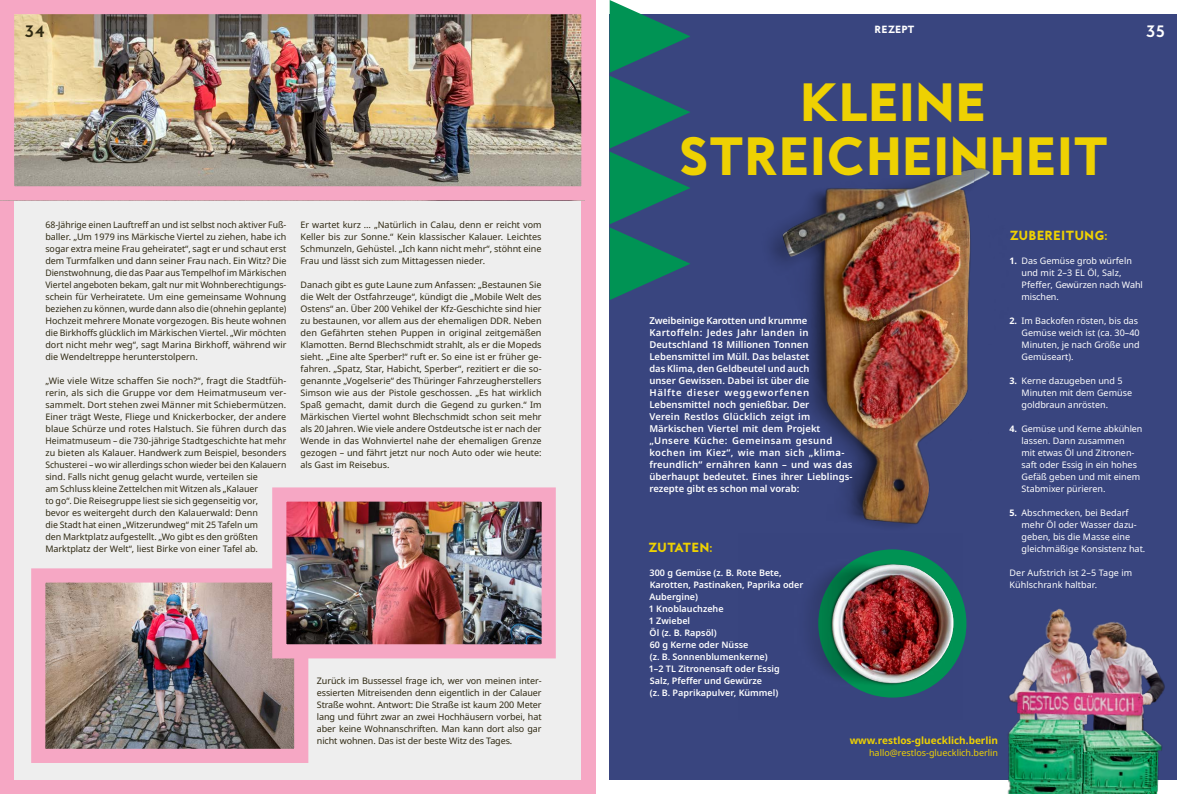
<style>
.page{position:relative;width:1191px;height:794px;background:#fff}
.page>*{position:absolute;margin:0;border:0;box-sizing:border-box;transform-origin:0 0}
.h1_Rezept{font:800 48.9px/54.6px "MB Empire";letter-spacing:-.02em;color:#eed102;text-align:center}
.t1{font:700 15px "MB Empire";color:#fff}
.t2{font:700 15px "MB Empire";color:#2f2912}
.h2_Rezept{font:800 12px "MB Empire";color:#eed102}
.h2_Rezept-2{font:800 12px "MB Empire";letter-spacing:-.025em;color:#eed102}
.t3{font:700 10px "Noto Sans";color:#eed102}
.t4{font:600 9.5px/12px "Noto Sans";letter-spacing:.005em;color:#fff}
.t5{font:800 9.5px "MB Empire";color:#fff}
.t6{font:9px/12px "Noto Sans";color:#2f2912;text-align:justify}
.t7{font:9px/12px "Noto Sans";color:#fff}
.t8{font:600 9px/12px "Noto Sans";color:#fff}
.t9{font:9px "Noto Sans";color:#eed102}
.s1{font-weight:700}
</style>
<div class="page">
<div style="left:0;top:0;width:595px;height:794px;background:#f6a7c4"></div>
<div style="left:14px;top:14px;width:566px;height:766px;background:#eee"></div>
<img style="left:31px;top:568px;width:284px;height:195px">
<img style="left:15px;top:15px;width:565px;height:170px">
<div style="left:0;top:0;width:595px;height:200px;border:14px solid #f6a7c4"></div>
<img style="left:287px;top:502px;width:254px;height:141px">
<div style="left:272px;top:487px;width:284px;height:171px;border:14px solid #f6a7c4"></div>
<div style="left:609px;top:14px;width:567px;height:766px;background:#39457f"></div>
<img style="left:771px;top:168px;width:202px;height:358px">
<img style="left:810px;top:549px;width:153px;height:149px">
<img style="left:966px;top:578px;width:211px;height:216px">
<svg style="left:609px;top:0;width:81px;height:300px"></svg>
<img style="left:973px;top:168px;width:17px;height:15px">
<h2 class="t2" style="left:24px;top:22px;width:22px">34</h2>
<p class="t5" style="left:874px;top:23px;width:42px">REZEPT</p>
<p class="h1_Rezept" style="left:677px;top:74px;width:433px">KLEINE<br>STREICHEINHEIT</p>
<h2 class="t1" style="left:1145px;top:22px;width:21px">35</h2>
<p class="t6" style="left:45px;top:219px;width:242px">68-Jährige einen Lauftreff an und ist selbst noch aktiver Fuß&shy;baller. „Um 1979 ins Märkische Viertel zu ziehen, habe ich sogar extra meine Frau geheiratet“, sagt er und schaut erst dem Turmfalken und dann seiner Frau nach. Ein Witz? Die Dienstwohnung, die das Paar aus Tempelhof im Märkischen Viertel angeboten bekam, galt nur mit Wohnberechtigungs&shy;schein für Verheiratete. Um eine gemeinsame Wohnung beziehen zu können, wurde dann also die (ohnehin geplante)<br>Hochzeit mehrere Monate vorgezogen. Bis heute wohnen die Birkhoffs glücklich im Märkischen Viertel. „Wir möchten dort nicht mehr weg“, sagt Marina Birkhoff, während wir die Wendeltreppe herunterstolpern.</p>
<p class="t6" style="left:45px;top:375px;width:242px;text-align:left">„Wie viele Witze schaffen Sie noch?“, fragt die Stadtfüh&shy;rerin, als sich die Gruppe vor dem Heimatmuseum ver&shy;sammelt. Dort stehen zwei Männer mit Schiebermützen.<br>Einer trägt Weste, Fliege und Knickerbocker, der andere blaue Schürze und rotes Halstuch. Sie führen durch das Heimatmuseum – die 730-jährige Stadtgeschichte hat mehr zu bieten als Kalauer. Handwerk zum Beispiel, besonders Schusterei – wo wir allerdings schon wieder bei den Kalauern sind. Falls nicht genug gelacht wurde, verteilen sie<br>am Schluss kleine Zettelchen mit Witzen als „Kalauer<br>to go“. Die Reisegruppe liest sie sich gegenseitig vor,<br>bevor es weitergeht durch den Kalauerwald: Denn<br>die Stadt hat einen „Witzerundweg“ mit 25 Tafeln um<br>den Marktplatz aufgestellt. „Wo gibt es den größten Marktplatz der Welt“, liest Birke von einer Tafel ab.</p>
<p class="t6" style="left:300px;top:219px;width:242px">Er wartet kurz … „Natürlich in Calau, denn er reicht vom Keller bis zur Sonne.“ Kein klassischer Kalauer. Leichtes Schmunzeln, Gehüstel. „Ich kann nicht mehr“, stöhnt eine Frau und lässt sich zum Mittagessen nieder.</p>
<p class="t6" style="left:300px;top:279px;width:242px">Danach gibt es gute Laune zum Anfassen: „Bestaunen Sie die Welt der Ostfahrzeuge“, kündigt die „Mobile Welt des Ostens“ an. Über 200 Vehikel der Kfz-Geschichte sind hier zu bestaunen, vor allem aus der ehemaligen DDR. Neben den Gefährten stehen Puppen in original zeitgemäßen Klamotten. Bernd Blechschmidt strahlt, als er die Mopeds sieht. „Eine alte Sperber!“ ruft er. So eine ist er früher ge&shy;fahren. „Spatz, Star, Habicht, Sperber“, rezitiert er die so&shy;genannte „Vogelserie“ des Thüringer Fahrzeugherstellers Simson wie aus der Pistole geschossen. „Es hat wirklich Spaß gemacht, damit durch die Gegend zu gurken.“ Im Märkischen Viertel wohnt Blechschmidt schon seit mehr als 20 Jahren. Wie viele andere Ostdeutsche ist er nach der Wende in das Wohnviertel nahe der ehemaligen Grenze gezogen – und fährt jetzt nur noch Auto oder wie heute: als Gast im Reisebus.</p>
<p class="t6" style="left:317px;top:675px;width:226px">Zurück im Bussessel frage ich, wer von meinen inter&shy;essierten Mitreisenden denn eigentlich in der Calauer Straße wohnt. Antwort: Die Straße ist kaum 200 Meter lang und führt zwar an zwei Hochhäusern vorbei, hat aber keine Wohnanschriften. Man kann dort also gar nicht wohnen. Das ist der beste Witz des Tages.</p>
<p class="t4" style="left:649px;top:315px;width:205px">Zweibeinige Karotten und krumme Kartoffeln: Jedes Jahr landen in Deutschland 18 Millionen Tonnen Lebensmittel im Müll. Das belastet<br>das Klima, den Geldbeutel und auch<br>unser Gewissen. Dabei ist über die<br>Hälfte dieser weggeworfenen Lebensmittel noch genießbar. Der<br>Verein Restlos Glücklich zeigt im Märkischen Viertel mit dem Projekt „Unsere Küche: Gemeinsam gesund kochen im Kiez“, wie man sich „klima&shy;freundlich“ ernähren kann – und was das überhaupt bedeutet. Eines ihrer Lieblings&shy;rezepte gibt es schon mal vorab:</p>
<h2 class="h2_Rezept-2" style="left:648px;top:540px;width:66px">ZUTATEN:</h2>
<p class="t8" style="left:649px;top:567px;width:155px">300 g Gemüse (z. B. Rote Bete,<br>Karotten, Pastinaken, Paprika oder<br>Aubergine)</p>
<p class="t8" style="left:649px;top:603px;width:76px">1 Knoblauchzehe</p>
<p class="t8" style="left:649px;top:615px;width:43px">1 Zwiebel</p>
<p class="t8" style="left:649px;top:627px;width:69px">Öl (z. B. Rapsöl)</p>
<p class="t8" style="left:650px;top:639px;width:119px">60 g Kerne oder Nüsse<br>(z. B. Sonnenblumenkerne)</p>
<p class="t8" style="left:649px;top:663px;width:132px">1–2 TL Zitronensaft oder Essig</p>
<p class="t8" style="left:650px;top:675px;width:130px">Salz, Pfeffer und Gewürze<br>(z. B. Paprikapulver, Kümmel)</p>
<h2 class="h2_Rezept" style="left:1009px;top:228px;width:99px">ZUBEREITUNG:</h2>
<p class="t7" style="left:1021px;top:255px;width:123px;text-indent:-12px"><span class="s1">1.</span> Das Gemüse grob würfeln und mit 2–3 EL Öl, Salz,<br>Pfeffer, Gewürzen nach Wahl mischen.</p>
<p class="t7" style="left:1021px;top:315px;width:120px;text-indent:-12px"><span class="s1">2.</span> Im Backofen rösten, bis das<br>Gemüse weich ist (ca. 30–40<br>Minuten, je nach Größe und<br>Gemüseart).</p>
<p class="t7" style="left:1021px;top:375px;width:112px;text-indent:-12px"><span class="s1">3.</span> Kerne dazugeben und 5<br>Minuten mit dem Gemüse goldbraun anrösten.</p>
<p class="t7" style="left:1021px;top:423px;width:122px;text-indent:-12px"><span class="s1">4.</span> Gemüse und Kerne abkühlen lassen. Dann zusammen<br>mit etwas Öl und Zitronen&shy;saft oder Essig in ein hohes<br>Gefäß geben und mit einem<br>Stabmixer pürieren.</p>
<p class="t7" style="left:1021px;top:507px;width:125px;text-indent:-12px"><span class="s1">5.</span> Abschmecken, bei Bedarf mehr Öl oder Wasser dazu&shy;geben, bis die Masse eine gleichmäßige Konsistenz hat.</p>
<p class="t7" style="left:1009px;top:567px;width:124px">Der Aufstrich ist 2–5 Tage im<br>Kühlschrank haltbar.</p>
<p class="t3" style="left:849px;top:733px;width:150px">www.restlos-gluecklich.berlin</p>
<p class="t9" style="left:869px;top:746px;width:131px">hallo@restlos-gluecklich.berlin</p>
</div>
